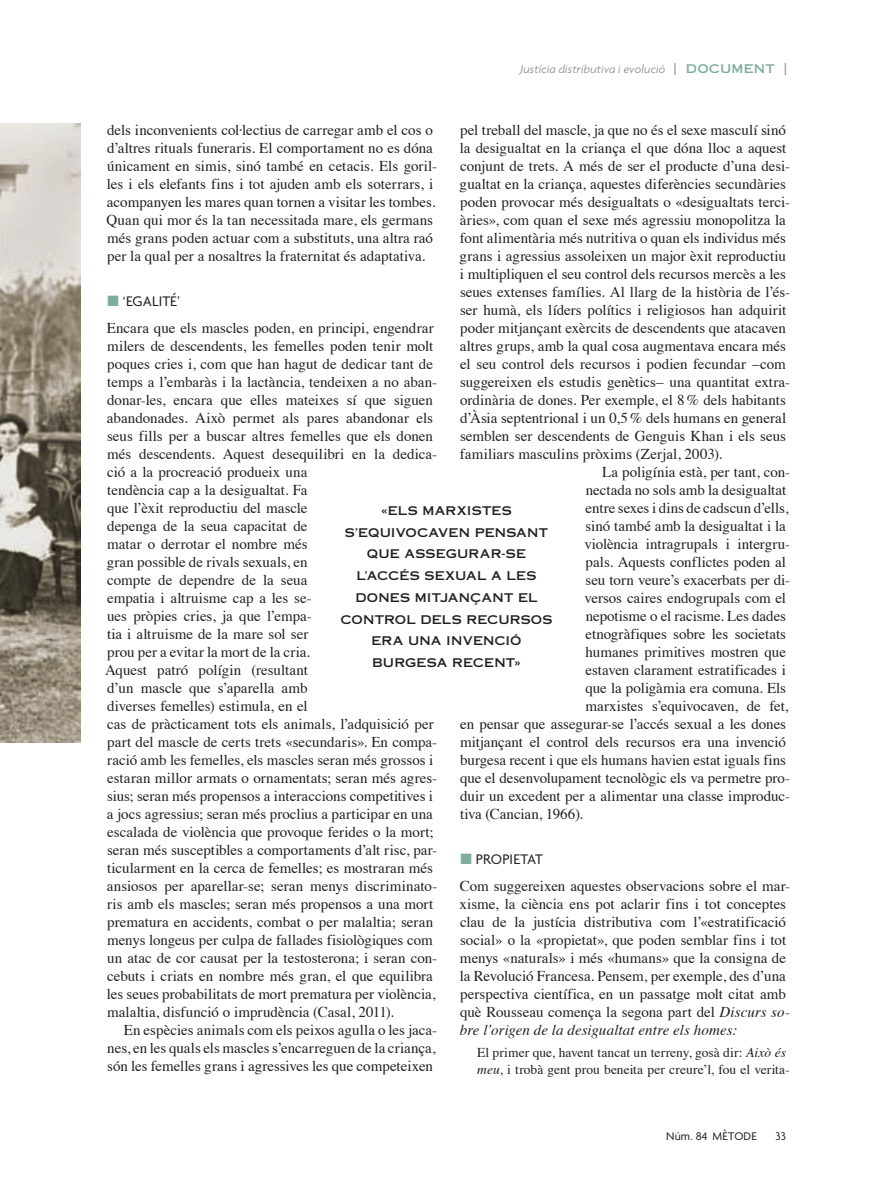
<style>
.page{position:relative;width:893px;height:1191px;background:#fff}
.page>*{position:absolute;margin:0;border:0;box-sizing:border-box;transform-origin:0 0}
.t1{font:15px/18px "Times";color:#231f20}
.t2{font:15px "Agenda";color:#231f20}
.t3{font:13.5px/16.5px "Times";color:#231f20}
.t4{font:12px/21.8px "Copperplate Thirty One AB";letter-spacing:.01em;color:#231f20;text-align:center}
.t5{font:italic 12px "Agenda";letter-spacing:.01em;color:#939598}
.t6{font:12px "Agenda";letter-spacing:.025em;color:#231f20}
.s1{font-family:"Copperplate Thirty One AB";font-style:normal}
.s2{font-family:"Copperplate Thirty One AB";font-style:normal;color:#7ead9c}
.s3{color:#7ead9c}
.s4{font-style:italic}
</style>
<div class="page">
<img style="left:0;top:123px;width:81px;height:619px">
<p class="t5" style="left:520px;top:65px;width:268px">Justícia distributiva i evolució <span class="s1">|</span> <span class="s2">DOCUMENT</span> <span class="s1">|</span></p>
<p class="t1" style="left:107px;top:122px;width:332px">dels inconvenients col·lectius de carregar amb el cos o d’altres rituals funeraris. El comportament no es dóna únicament en simis, sinó també en cetacis. Els goril&shy;les i els elefants fins i tot ajuden amb els soterrars, i acompanyen les mares quan tornen a visitar les tombes.<br>Quan qui mor és la tan necessitada mare, els germans més grans poden actuar com a substituts, una altra raó per la qual per a nosaltres la fraternitat és adaptativa.</p>
<p class="t2" style="left:107px;top:295px;width:74px"><span class="s3">■</span> ‘EGALITÉ’</p>
<p class="t1" style="left:105px;top:320px;width:334px">Encara que els mascles poden, en principi, engendrar milers de descendents, les femelles poden tenir molt poques cries i, com que han hagut de dedicar tant de temps a l’embaràs i la lactància, tendeixen a no aban&shy;donar-les, encara que elles mateixes sí que siguen abandonades. Això permet als pares abandonar els seus fills per a buscar altres femelles que els donen més descendents. Aquest desequilibri en la dedica&shy;ció a la procreació produeix una<br>tendència cap a la desigualtat. Fa<br>que l’èxit reproductiu del mascle<br>depenga de la seua capacitat de<br>matar o derrotar el nombre més<br>gran possible de rivals sexuals, en<br>compte de dependre de la seua<br>empatia i altruisme cap a les se-<br>ues pròpies cries, ja que l’empa-<br>tia i altruisme de la mare sol ser<br>prou per a evitar la mort de la cria.<br>Aquest patró polígin (resultant<br>d’un mascle que s’aparella amb<br>diverses femelles) estimula, en el<br>cas de pràcticament tots els animals, l’adquisició per part del mascle de certs trets «secundaris». En compa&shy;ració amb les femelles, els mascles seran més grossos i estaran millor armats o ornamentats; seran més agres&shy;sius; seran més propensos a interaccions competitives i a jocs agressius; seran més proclius a participar en una escalada de violència que provoque ferides o la mort; seran més susceptibles a comportaments d’alt risc, par&shy;ticularment en la cerca de femelles; es mostraran més ansiosos per aparellar-se; seran menys discriminato&shy;ris amb els mascles; seran més propensos a una mort prematura en accidents, combat o per malaltia; seran menys longeus per culpa de fallades fisiològiques com un atac de cor causat per la testosterona; i seran con&shy;cebuts i criats en nombre més gran, el que equilibra les seues probabilitats de mort prematura per violència, malaltia, disfunció o imprudència (Casal, 2011).</p>
<p class="t1" style="left:107px;top:1022px;width:332px;text-align:justify;text-indent:17px">En espècies animals com els peixos agulla o les jaca&shy;nes, en les quals els mascles s’encarreguen de la criança, són les femelles grans i agressives les que competeixen</p>
<p class="t1" style="left:460px;top:122px;width:327px">pel treball del mascle, ja que no és el sexe masculí sinó</p>
<p class="t1" style="left:460px;top:140px;width:328px">la desigualtat en la criança el que dóna lloc a aquest</p>
<p class="t1" style="left:460px;top:158px;width:332px">conjunt de trets. A més de ser el producte d’una desi-</p>
<p class="t1" style="left:460px;top:176px;width:328px">gualtat en la criança, aquestes diferències secundàries</p>
<p class="t1" style="left:460px;top:194px;width:331px">poden provocar més desigualtats o «desigualtats terci-</p>
<p class="t1" style="left:460px;top:212px;width:327px">àries», com quan el sexe més agressiu monopolitza la</p>
<p class="t1" style="left:460px;top:230px;width:328px">font alimentària més nutritiva o quan els individus més</p>
<p class="t1" style="left:460px;top:248px;width:328px">grans i agressius assoleixen un major èxit reproductiu</p>
<p class="t1" style="left:460px;top:266px;width:328px">i multipliquen el seu control dels recursos mercès a les</p>
<p class="t1" style="left:460px;top:284px;width:332px">seues extenses famílies. Al llarg de la història de l’és-</p>
<p class="t1" style="left:460px;top:302px;width:328px">ser humà, els líders polítics i religiosos han adquirit</p>
<p class="t1" style="left:460px;top:320px;width:327px">poder mitjançant exèrcits de descendents que atacaven</p>
<p class="t1" style="left:460px;top:338px;width:328px">altres grups, amb la qual cosa augmentava encara més</p>
<p class="t1" style="left:460px;top:356px;width:327px">el seu control dels recursos i podien fecundar –com</p>
<p class="t1" style="left:460px;top:374px;width:332px">suggereixen els estudis genètics– una quantitat extra-</p>
<p class="t1" style="left:460px;top:392px;width:327px">ordinària de dones. Per exemple, el 8 % dels habitants</p>
<p class="t1" style="left:460px;top:410px;width:328px">d’Àsia septentrional i un 0,5 % dels humans en general</p>
<p class="t1" style="left:460px;top:428px;width:327px">semblen ser descendents de Genguis Khan i els seus</p>
<p class="t1" style="left:460px;top:446px;width:264px">familiars masculins pròxims (Zerjal, 2003).</p>
<p class="t1" style="left:602px;top:464px;width:189px">La poligínia està, per tant, con-</p>
<p class="t1" style="left:586px;top:482px;width:202px">nectada no sols amb la desigualtat</p>
<p class="t1" style="left:586px;top:500px;width:204px">entre sexes i dins de cadscun d’ells,</p>
<p class="t1" style="left:586px;top:518px;width:202px">sinó també amb la desigualtat i la</p>
<p class="t1" style="left:584px;top:536px;width:207px">violència intragrupals i intergru-</p>
<p class="t1" style="left:586px;top:554px;width:202px">pals. Aquests conflictes poden al</p>
<p class="t1" style="left:586px;top:572px;width:206px">seu torn veure’s exacerbats per di-</p>
<p class="t1" style="left:584px;top:590px;width:203px">versos caires endogrupals com el</p>
<p class="t1" style="left:586px;top:608px;width:202px">nepotisme o el racisme. Les dades</p>
<p class="t1" style="left:586px;top:626px;width:202px">etnogràfiques sobre les societats</p>
<p class="t1" style="left:586px;top:644px;width:202px">humanes primitives mostren que</p>
<p class="t1" style="left:586px;top:662px;width:202px">estaven clarament estratificades i</p>
<p class="t1" style="left:586px;top:680px;width:202px">que la poligàmia era comuna. Els</p>
<p class="t1" style="left:585px;top:698px;width:204px">marxistes s’equivocaven, de fet,</p>
<p class="t1" style="left:460px;top:716px;width:327px">en pensar que assegurar-se l’accés sexual a les dones</p>
<p class="t1" style="left:460px;top:734px;width:327px">mitjançant el control dels recursos era una invenció</p>
<p class="t1" style="left:460px;top:752px;width:328px">burgesa recent i que els humans havien estat iguals fins</p>
<p class="t1" style="left:460px;top:770px;width:332px">que el desenvolupament tecnològic els va permetre pro-</p>
<p class="t1" style="left:460px;top:788px;width:332px">duir un excedent per a alimentar una classe improduc-</p>
<p class="t1" style="left:460px;top:806px;width:124px">tiva (Cancian, 1966).</p>
<p class="t2" style="left:460px;top:853px;width:84px"><span class="s3">■</span> PROPIETAT</p>
<p class="t1" style="left:460px;top:878px;width:332px">Com suggereixen aquestes observacions sobre el mar&shy;xisme, la ciència ens pot aclarir fins i tot conceptes clau de la justícia distributiva com l’«estratificació social» o la «propietat», que poden semblar fins i tot menys «naturals» i més «humans» que la consigna de la Revolució Francesa. Pensem, per exemple, des d’una perspectiva científica, en un passatge molt citat amb què Rousseau comença la segona part del <span class="s4">Discurs so&shy;bre l’origen de la desigualtat entre els homes:</span></p>
<p class="t3" style="left:477px;top:1045px;width:314px">El primer que, havent tancat un terreny, gosà dir: <span class="s4">Això és meu</span>, i trobà gent prou beneita per creure’l, fou el verita-</p>
<p class="t4" style="left:340px;top:500px;width:213px">«ELS MARXISTES<br>S’EQUIVOCAVEN PENSANT<br>QUE ASSEGURAR-SE<br>L’ACCÉS SEXUAL A LES<br>DONES MITJANÇANT EL<br>CONTROL DELS RECURSOS<br>ERA UNA INVENCIÓ<br>BURGESA RECENT»</p>
<p class="t6" style="left:666px;top:1131px;width:92px">Núm. 84 MÈTODE</p>
<p class="t6" style="left:776px;top:1131px;width:12px">33</p>
</div>
